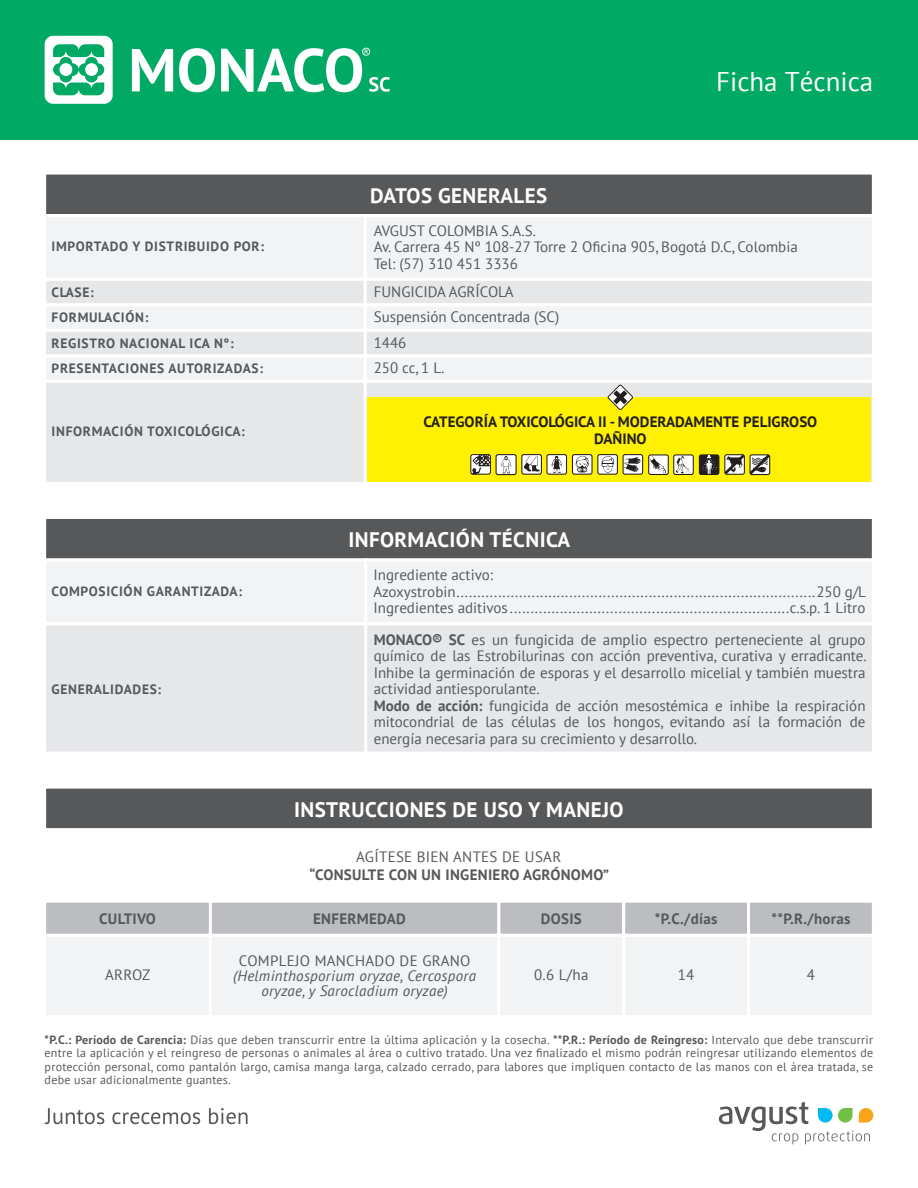
<style>
.page{position:relative;width:918px;height:1188px;background:#fff}
.page>*{position:absolute;margin:0;border:0;box-sizing:border-box;transform-origin:0 0}
.t1{font:27px "PT Sans";color:#fff}
.t2{font:700 21px "PT Sans";letter-spacing:.02em;color:#fff}
.t3{font:15px/16.5px "PT Sans";color:#57585a}
.t4{font:700 15px "PT Sans";letter-spacing:.02em;color:#57585a}
.t5{font:italic 15px/15px "PT Sans";letter-spacing:.02em;color:#57585a;text-align:center}
.t6{font:700 15px/16.5px "PT Sans";color:#231f20;text-align:center}
.t7{font:15px "PT Sans";letter-spacing:.02em;color:#57585a}
.t8{font:700 13.5px "PT Sans";letter-spacing:.05em;color:#57585a}
.t9{font:12px/13.5px "PT Sans";letter-spacing:.02em;color:#57585a;text-align:justify}
.s1{font-weight:700}
</style>
<div class="page">
<div style="left:46px;top:174px;width:826px;height:40px;background:#57585a"></div>
<div style="left:0;top:0;width:918px;height:139px;background:#00aa65"></div>
<svg style="left:719px;top:1102px;width:154px;height:42px"></svg>
<svg style="left:45px;top:1108px;width:59px;height:16px"></svg>
<svg style="left:112px;top:1112px;width:88px;height:12px"></svg>
<svg style="left:209px;top:1108px;width:39px;height:16px"></svg>
<div style="left:43px;top:214px;width:324px;height:67px;background:#f2f3f4;border:3px solid #fff"></div>
<div style="left:364px;top:214px;width:511px;height:67px;background:#f2f3f4;border:3px solid #fff"></div>
<div style="left:43px;top:278px;width:324px;height:28px;background:#e6e7e9;border:3px solid #fff"></div>
<div style="left:364px;top:278px;width:511px;height:28px;background:#e6e7e9;border:3px solid #fff"></div>
<div style="left:43px;top:303px;width:324px;height:29px;background:#f2f3f4;border:3px solid #fff"></div>
<div style="left:364px;top:303px;width:511px;height:29px;background:#f2f3f4;border:3px solid #fff"></div>
<div style="left:43px;top:329px;width:324px;height:28px;background:#e6e7e9;border:3px solid #fff"></div>
<div style="left:364px;top:329px;width:511px;height:28px;background:#e6e7e9;border:3px solid #fff"></div>
<div style="left:43px;top:354px;width:324px;height:29px;background:#f2f3f4;border:3px solid #fff"></div>
<div style="left:364px;top:354px;width:511px;height:29px;background:#f2f3f4;border:3px solid #fff"></div>
<div style="left:43px;top:380px;width:324px;height:105px;background:#e6e7e9;border:3px solid #fff"></div>
<div style="left:364px;top:380px;width:511px;height:105px;background:#e6e7e9;border:3px solid #fff"></div>
<div style="left:367px;top:397px;width:504px;height:85px;background:#fff101"></div>
<div style="left:572px;top:455px;width:20px;height:19px;background:#fff;border-radius:2px"></div>
<div style="left:572px;top:454px;width:21px;height:21px;border:1px solid #231f20;border-radius:2px"></div>
<svg style="left:575px;top:456px;width:14px;height:17px"></svg>
<div style="left:547px;top:455px;width:20px;height:19px;background:#fff;border-radius:2px"></div>
<div style="left:546px;top:454px;width:21px;height:21px;border:1px solid #231f20;border-radius:2px"></div>
<svg style="left:552px;top:456px;width:10px;height:17px"></svg>
<div style="left:496px;top:455px;width:20px;height:20px;background:#fff;border-radius:2px"></div>
<div style="left:496px;top:454px;width:21px;height:21px;border:1px solid #231f20;border-radius:2px"></div>
<svg style="left:501px;top:456px;width:10px;height:17px"></svg>
<div style="left:522px;top:455px;width:19px;height:19px;background:#fff;border-radius:2px"></div>
<div style="left:521px;top:454px;width:21px;height:21px;border:1px solid #231f20;border-radius:2px"></div>
<svg style="left:524px;top:456px;width:16px;height:16px"></svg>
<div style="left:598px;top:455px;width:19px;height:19px;background:#fff;border-radius:2px"></div>
<div style="left:597px;top:454px;width:21px;height:21px;border:1px solid #231f20;border-radius:2px"></div>
<svg style="left:601px;top:456px;width:13px;height:17px"></svg>
<div style="left:623px;top:455px;width:20px;height:19px;background:#fff;border-radius:2px"></div>
<div style="left:623px;top:454px;width:20px;height:21px;border:1px solid #231f20;border-radius:2px"></div>
<svg style="left:624px;top:457px;width:17px;height:15px"></svg>
<div style="left:649px;top:455px;width:19px;height:19px;background:#fff;border-radius:2px"></div>
<div style="left:648px;top:454px;width:21px;height:21px;border:1px solid #231f20;border-radius:2px"></div>
<svg style="left:650px;top:456px;width:16px;height:17px"></svg>
<div style="left:470px;top:454px;width:21px;height:21px;border:1px solid #231f20;border-radius:2px"></div>
<svg style="left:472px;top:454px;width:19px;height:20px"></svg>
<div style="left:674px;top:455px;width:19px;height:19px;background:#fff;border-radius:2px"></div>
<div style="left:673px;top:454px;width:21px;height:21px;border:1px solid #231f20;border-radius:2px"></div>
<svg style="left:676px;top:456px;width:16px;height:18px"></svg>
<div style="left:699px;top:455px;width:20px;height:19px;background:#231f20;border-radius:2px"></div>
<div style="left:699px;top:454px;width:20px;height:21px;border:1px solid #231f20;border-radius:2px"></div>
<svg style="left:703px;top:455px;width:14px;height:19px"></svg>
<svg style="left:724px;top:454px;width:46px;height:21px"></svg>
<svg style="left:608px;top:385px;width:25px;height:25px"></svg>
<div style="left:46px;top:519px;width:826px;height:39px;background:#57585a"></div>
<div style="left:46px;top:788px;width:826px;height:41px;background:#57585a"></div>
<div style="left:43px;top:558px;width:324px;height:67px;background:#f2f3f4;border:3px solid #fff"></div>
<div style="left:364px;top:558px;width:511px;height:67px;background:#f2f3f4;border:3px solid #fff"></div>
<div style="left:43px;top:622px;width:324px;height:133px;background:#e6e7e9;border:3px solid #fff"></div>
<div style="left:364px;top:622px;width:511px;height:133px;background:#e6e7e9;border:3px solid #fff"></div>
<div style="left:43px;top:934px;width:169px;height:84px;background:#f2f3f4;border:3px solid #fff"></div>
<div style="left:209px;top:934px;width:291px;height:84px;background:#f2f3f4;border:3px solid #fff"></div>
<div style="left:497px;top:934px;width:128px;height:84px;background:#f2f3f4;border:3px solid #fff"></div>
<div style="left:622px;top:934px;width:128px;height:84px;background:#f2f3f4;border:3px solid #fff"></div>
<div style="left:747px;top:934px;width:128px;height:84px;background:#f2f3f4;border:3px solid #fff"></div>
<div style="left:43px;top:900px;width:169px;height:37px;background:#bcbdc0;border:3px solid #fff"></div>
<div style="left:209px;top:900px;width:291px;height:37px;background:#bcbdc0;border:3px solid #fff"></div>
<div style="left:497px;top:900px;width:128px;height:37px;background:#bcbdc0;border:3px solid #fff"></div>
<div style="left:622px;top:900px;width:128px;height:37px;background:#bcbdc0;border:3px solid #fff"></div>
<div style="left:747px;top:900px;width:128px;height:37px;background:#bcbdc0;border:3px solid #fff"></div>
<svg style="left:45px;top:36px;width:68px;height:68px"></svg>
<svg style="left:132px;top:49px;width:41px;height:42px"></svg>
<svg style="left:179px;top:48px;width:36px;height:44px"></svg>
<svg style="left:221px;top:48px;width:169px;height:44px"></svg>
<h2 class="t2" style="left:370px;top:181px;width:179px">DATOS GENERALES</h2>
<h1 class="t1" style="left:716px;top:64px;width:159px">Ficha Técnica</h1>
<p class="t3" style="left:374px;top:222px;width:426px">AVGUST COLOMBIA S.A.S.<br>Av. Carrera 45 Nº 108-27 Torre 2 Oficina 905, Bogotá D.C, Colombia<br>Tel: (57) 310 451 3336</p>
<p class="t8" style="left:52px;top:238px;width:214px">IMPORTADO Y DISTRIBUIDO POR:</p>
<p class="t8" style="left:52px;top:283px;width:44px">CLASE:</p>
<p class="t3" style="left:374px;top:283px;width:141px">FUNGICIDA AGRÍCOLA</p>
<p class="t8" style="left:52px;top:309px;width:98px">FORMULACIÓN:</p>
<p class="t3" style="left:374px;top:309px;width:187px">Suspensión Concentrada (SC)</p>
<p class="t8" style="left:52px;top:334px;width:184px">REGISTRO NACIONAL ICA N°:</p>
<p class="t3" style="left:374px;top:334px;width:34px">1446</p>
<p class="t8" style="left:52px;top:360px;width:213px">PRESENTACIONES AUTORIZADAS:</p>
<p class="t3" style="left:374px;top:360px;width:72px">250 cc, 1 L.</p>
<p class="t8" style="left:52px;top:423px;width:195px">INFORMACIÓN TOXICOLÓGICA:</p>
<p class="t6" style="left:424px;top:414px;width:395px">CATEGORÍA TOXICOLÓGICA II - MODERADAMENTE PELIGROSO<br>DAÑINO</p>
<p class="t8" style="left:52px;top:582px;width:192px">COMPOSICIÓN GARANTIZADA:</p>
<p class="t8" style="left:52px;top:680px;width:111px">GENERALIDADES:</p>
<h2 class="t2" style="left:348px;top:526px;width:223px">INFORMACIÓN TÉCNICA</h2>
<p class="t3" style="left:374px;top:567px;width:494px">Ingrediente activo:<br>Azoxystrobin......................................................................................250 g/L<br>Ingredientes aditivos...................................................................c.s.p. 1 Litro</p>
<p class="t3" style="left:374px;top:631px;width:494px"><span class="s1">MONACO® SC</span> es un fungicida de amplio espectro perteneciente al grupo químico de las Estrobilurinas con acción preventiva, curativa y erradicante.<br>Inhibe la germinación de esporas y el desarrollo micelial y también muestra actividad antiesporulante.<br><span class="s1">Modo de acción:</span> fungicida de acción mesostémica e inhibe la respiración mitocondrial de las células de los hongos, evitando así la formación de energía necesaria para su crecimiento y desarrollo.</p>
<h2 class="t2" style="left:294px;top:796px;width:331px">INSTRUCCIONES DE USO Y MANEJO</h2>
<p class="t7" style="left:356px;top:847px;width:207px">AGÍTESE BIEN ANTES DE USAR</p>
<p class="t4" style="left:310px;top:864px;width:301px">“CONSULTE CON UN INGENIERO AGRÓNOMO”</p>
<p class="t4" style="left:99px;top:908px;width:58px">CULTIVO</p>
<p class="t4" style="left:313px;top:908px;width:94px">ENFERMEDAD</p>
<p class="t4" style="left:541px;top:908px;width:43px">DOSIS</p>
<p class="t4" style="left:655px;top:908px;width:64px">*P.C./días</p>
<p class="t4" style="left:771px;top:908px;width:81px">**P.R./horas</p>
<p class="t7" style="left:239px;top:951px;width:233px">COMPLEJO MANCHADO DE GRANO</p>
<p class="t5" style="left:233px;top:968px;width:244px">(Helminthosporium oryzae, Cercospora oryzae, y Sarocladium oryzae)</p>
<p class="t3" style="left:105px;top:966px;width:47px">ARROZ</p>
<p class="t3" style="left:534px;top:966px;width:56px">0.6 L/ha</p>
<p class="t3" style="left:678px;top:966px;width:18px">14</p>
<p class="t3" style="left:807px;top:966px;width:10px">4</p>
<p class="t9" style="left:45px;top:1032px;width:830px"><span class="s1">*P.C.: Período de Carencia:</span> Días que deben transcurrir entre la última aplicación y la cosecha. <span class="s1">**P.R.: Período de Reingreso:</span> Intervalo que debe transcurrir entre la aplicación y el reingreso de personas o animales al área o cultivo tratado. Una vez finalizado el mismo podrán reingresar utilizando elementos de protección personal, como pantalón largo, camisa manga larga, calzado cerrado, para labores que impliquen contacto de las manos con el área tratada, se debe usar adicionalmente guantes.</p>
</div>
